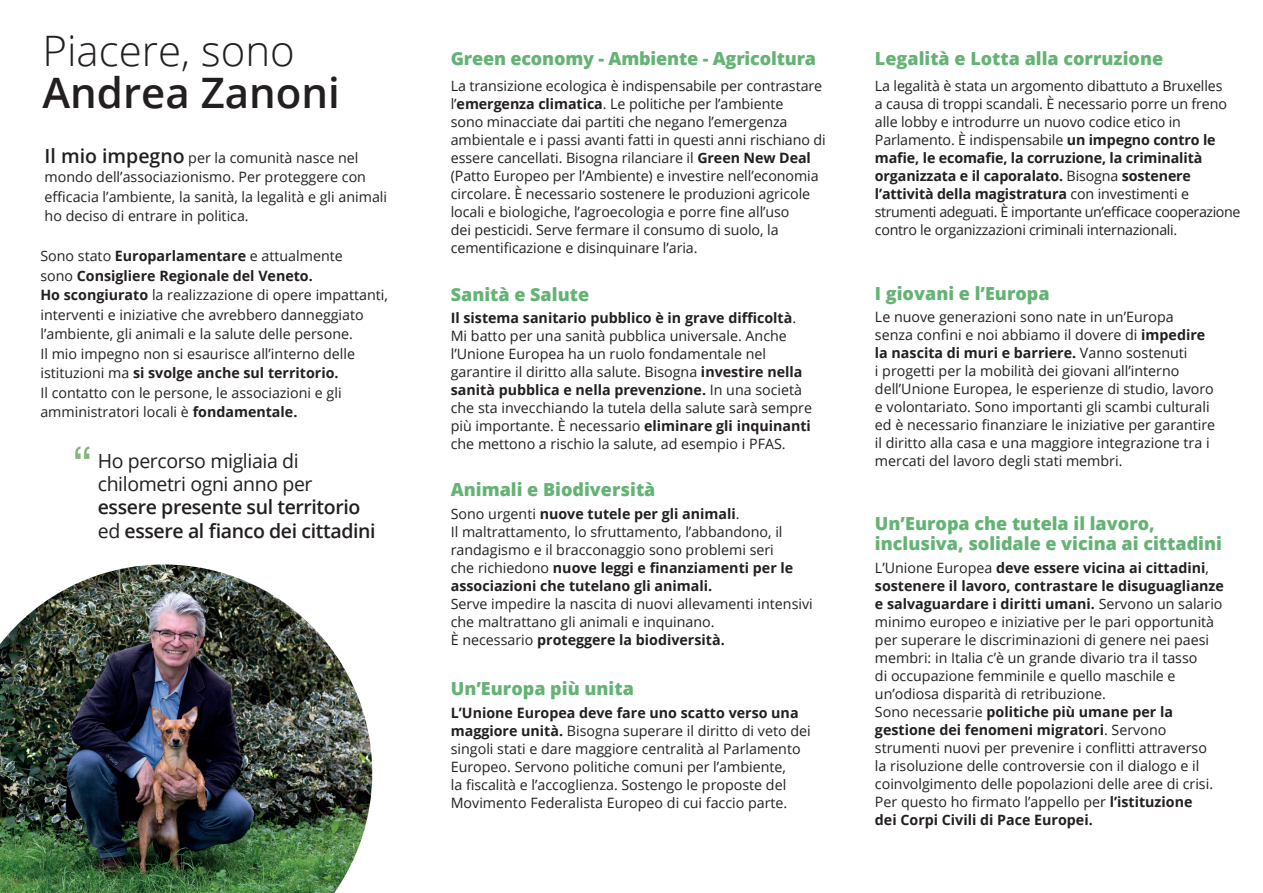
<style>
.page{position:relative;width:1263px;height:893px;background:#fff}
.page>*{position:absolute;margin:0;border:0;box-sizing:border-box;transform-origin:0 0}
.t1{font:300 42px "Open Sans";color:#231f20}
.t2{font:600 42px "Open Sans";color:#231f20}
.t3{font:600 19.5px/23.4px "Open Sans";letter-spacing:-.02em;color:#231f20}
.t4{font:19.5px/23.4px "Open Sans";letter-spacing:-.02em;color:#231f20}
.t5{font:800 18px/19.5px "Open Sans";color:#64b375}
.t6{font:14.25px/18px "Open Sans";color:#231f20}
.s1{font-weight:600;font-size:19.5px}
.s2{font-weight:700}
.s3{font-weight:400}
</style>
<div class="page">
<svg style="left:75px;top:446px;width:14px;height:13px"></svg>
<img style="left:0;top:564px;width:372px;height:329px">
<h1 class="t1" style="left:43px;top:22px;width:254px">Piacere, sono</h1>
<h1 class="t2" style="left:43px;top:64px;width:299px">Andrea Zanoni</h1>
<p class="t6" style="left:45px;top:147px;width:344px;line-height:19.5px"><span class="s1">Il mio impegno</span> per la comunità nasce nel mondo dell’associazionismo. Per proteggere con efficacia l’ambiente, la sanità, la legalità e gli animali ho deciso di entrare in politica.</p>
<p class="t6" style="left:40px;top:246px;width:349px;line-height:19.5px">Sono stato <span class="s2">Europarlamentare</span> e attualmente<br>sono <span class="s2">Consigliere Regionale del Veneto.<br>Ho scongiurato</span> la realizzazione di opere impattanti, interventi e iniziative che avrebbero danneggiato l’ambiente, gli animali e la salute delle persone.<br>Il mio impegno non si esaurisce all’interno delle istituzioni ma <span class="s2">si svolge anche sul territorio.<br></span>Il contatto con le persone, le associazioni e gli amministratori locali è <span class="s2">fondamentale.</span></p>
<h2 class="t4" style="left:98px;top:448px;width:216px">Ho percorso migliaia di chilometri ogni anno per</h2>
<h2 class="t3" style="left:98px;top:495px;width:279px">essere presente sul territorio <span class="s3">ed</span> essere al fianco dei cittadini</h2>
<p class="t5" style="left:451px;top:47px;width:367px">Green economy - Ambiente - Agricoltura</p>
<p class="t6" style="left:451px;top:76px;width:377px">La transizione ecologica è indispensabile per contrastare l’<span class="s2">emergenza climatica</span>. Le politiche per l’ambiente<br>sono minacciate dai partiti che negano l’emergenza ambientale e i passi avanti fatti in questi anni rischiano di essere cancellati. Bisogna rilanciare il <span class="s2">Green New Deal </span>(Patto Europeo per l’Ambiente) e investire nell’economia circolare. È necessario sostenere le produzioni agricole locali e biologiche, l’agroecologia e porre fine all’uso<br>dei pesticidi. Serve fermare il consumo di suolo, la cementificazione e disinquinare l’aria.</p>
<p class="t5" style="left:451px;top:284px;width:140px">Sanità e Salute</p>
<p class="t6" style="left:451px;top:308px;width:363px"><span class="s2">Il sistema sanitario pubblico è in grave difficoltà</span>.<br>Mi batto per una sanità pubblica universale. Anche l’Unione Europea ha un ruolo fondamentale nel garantire il diritto alla salute. Bisogna <span class="s2">investire nella sanità pubblica e nella prevenzione.</span> In una società che sta invecchiando la tutela della salute sarà sempre più importante. È necessario <span class="s2">eliminare gli inquinanti </span>che mettono a rischio la salute, ad esempio i PFAS.</p>
<p class="t5" style="left:451px;top:479px;width:206px">Animali e Biodiversità</p>
<p class="t6" style="left:451px;top:504px;width:344px">Sono urgenti <span class="s2">nuove tutele per gli animali</span>.<br>Il maltrattamento, lo sfruttamento, l’abbandono, il randagismo e il bracconaggio sono problemi seri che richiedono <span class="s2">nuove leggi e finanziamenti per le associazioni che tutelano gli animali.</span></p>
<p class="t6" style="left:451px;top:594px;width:364px">Serve impedire la nascita di nuovi allevamenti intensivi che maltrattano gli animali e inquinano.<br>È necessario <span class="s2">proteggere la biodiversità.</span></p>
<p class="t5" style="left:451px;top:678px;width:185px">Un’Europa più unita</p>
<p class="t6" style="left:451px;top:704px;width:361px"><span class="s2">L’Unione Europea deve fare uno scatto verso una maggiore unità.</span> Bisogna superare il diritto di veto dei singoli stati e dare maggiore centralità al Parlamento Europeo. Servono politiche comuni per l’ambiente,<br>la fiscalità e l’accoglienza. Sostengo le proposte del Movimento Federalista Europeo di cui faccio parte.</p>
<p class="t5" style="left:875px;top:47px;width:290px">Legalità e Lotta alla corruzione</p>
<p class="t6" style="left:875px;top:76px;width:367px">La legalità è stata un argomento dibattuto a Bruxelles<br>a causa di troppi scandali. È necessario porre un freno alle lobby e introdurre un nuovo codice etico in Parlamento. È indispensabile <span class="s2">un impegno contro le mafie, le ecomafie, la corruzione, la criminalità organizzata e il caporalato.</span> Bisogna <span class="s2">sostenere l’attività della magistratura</span> con investimenti e strumenti adeguati. È importante un’efficace cooperazione contro le organizzazioni criminali internazionali.</p>
<p class="t5" style="left:875px;top:282px;width:176px">I giovani e l’Europa</p>
<p class="t6" style="left:875px;top:308px;width:342px">Le nuove generazioni sono nate in un’Europa senza confini e noi abbiamo il dovere di <span class="s2">impedire la nascita di muri e barriere.</span> Vanno sostenuti<br>i progetti per la mobilità dei giovani all’interno dell’Unione Europea, le esperienze di studio, lavoro e volontariato. Sono importanti gli scambi culturali ed è necessario finanziare le iniziative per garantire il diritto alla casa e una maggiore integrazione tra i mercati del lavoro degli stati membri.</p>
<p class="t5" style="left:875px;top:513px;width:349px">Un’Europa che tutela il lavoro, inclusiva, solidale e vicina ai cittadini</p>
<p class="t6" style="left:875px;top:558px;width:351px">L’Unione Europea <span class="s2">deve essere vicina ai cittadini</span>, <span class="s2">sostenere il lavoro, contrastare le disuguaglianze e salvaguardare i diritti umani.</span> Servono un salario minimo europeo e iniziative per le pari opportunità per superare le discriminazioni di genere nei paesi membri: in Italia c’è un grande divario tra il tasso<br>di occupazione femminile e quello maschile e un’odiosa disparità di retribuzione.<br>Sono necessarie <span class="s2">politiche più umane per la gestione dei fenomeni migratori</span>. Servono strumenti nuovi per prevenire i conflitti attraverso<br>la risoluzione delle controversie con il dialogo e il coinvolgimento delle popolazioni delle aree di crisi.<br>Per questo ho firmato l’appello per <span class="s2">l’istituzione<br>dei Corpi Civili di Pace Europei.</span></p>
</div>
